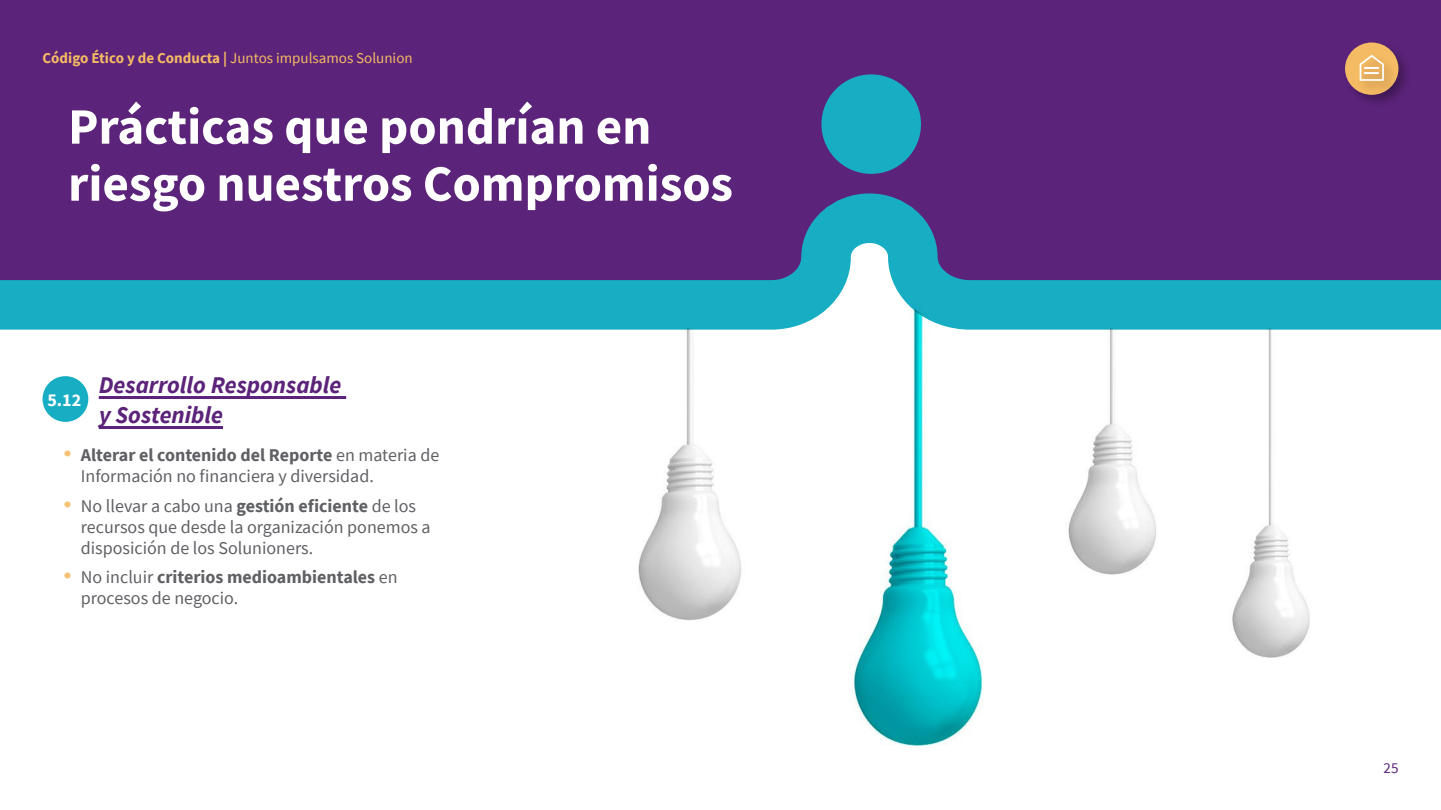
<style>
.page{position:relative;width:1441px;height:810px;background:#fff}
.page>*{position:absolute;margin:0;border:0;box-sizing:border-box;transform-origin:0 0}
.t1{font:700 51px/57px "Source Sans Pro";color:#fff}
.t2{font:italic 700 24px/30px "Source Sans Pro";color:#5b2379}
.t3{font:18px/21px "Source Sans Pro";color:#5f6064}
.t4{font:700 18px "Source Sans Pro";color:#fff}
.t5{font:15px "Source Sans Pro";color:#f5bb64}
.t6{font:15px "Source Sans Pro";color:#5b2379}
.s1{font-weight:700}
.s2{font-family:"Ubuntu";font-weight:700;font-size:21px;color:#f6c273}
</style>
<div class="page">
<div style="left:0;top:0;width:1440px;height:169px;background:#5b2379"></div>
<svg style="left:0;top:169px;width:1440px;height:161px;background:#4b4b8e"></svg>
<div style="left:43px;top:376px;width:45px;height:46px;background:#17aec4;border-radius:50%"></div>
<hr style="left:99px;top:396px;width:247px;height:3px;background:#5b2379">
<hr style="left:99px;top:426px;width:124px;height:3px;background:#5b2379">
<div style="left:821px;top:74px;width:99px;height:100px;background:#17aec4;border-radius:50%"></div>
<img style="left:540px;top:303px;width:878px;height:443px">
<div style="left:1342px;top:40px;width:69px;height:69px;background:#000;opacity:.27"></div>
<div style="left:1344px;top:43px;width:54px;height:52px;background:#f5bb64;border-radius:50%"></div>
<div style="left:1356px;top:53px;width:41px;height:42px;background:#000;opacity:.27"></div>
<svg style="left:1359px;top:55px;width:24px;height:26px"></svg>
<p class="t5" style="left:43px;top:50px;width:371px"><span class="s1">Código Ético y de Conducta |</span> Juntos impulsamos Solunion</p>
<h1 class="t1" style="left:68px;top:99px;width:666px">Prácticas que pondrían en riesgo nuestros Compromisos</h1>
<h2 class="t2" style="left:99px;top:370px;width:244px">Desarrollo Responsable y Sostenible</h2>
<p class="t3" style="left:81px;top:445px;width:360px;text-indent:-17px"><span class="s2">•</span> <span class="s1">Alterar el contenido del Reporte</span> en materia de<br>Información no financiera y diversidad.</p>
<p class="t3" style="left:81px;top:495px;width:351px;text-indent:-17px"><span class="s2">•</span> No llevar a cabo una <span class="s1">gestión eficiente</span> de los recursos que desde la organización ponemos a disposición de los Solunioners.</p>
<p class="t3" style="left:81px;top:567px;width:318px;text-indent:-17px"><span class="s2">•</span> No incluir <span class="s1">criterios medioambientales</span> en procesos de negocio.</p>
<p class="t4" style="left:47px;top:390px;width:35px">5.12</p>
<p class="t6" style="left:1383px;top:760px;width:16px">25</p>
</div>
